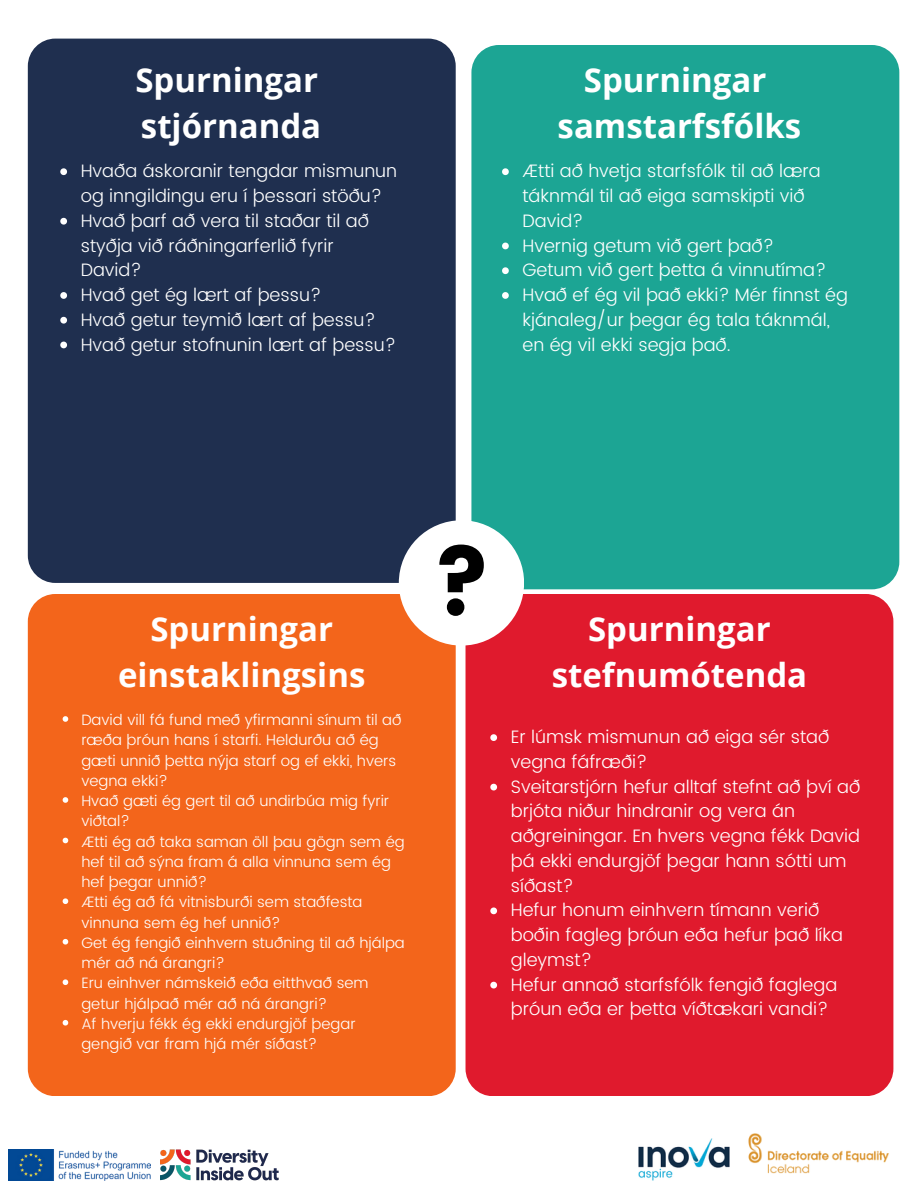
<style>
.page{position:relative;width:918px;height:1188px;background:#fff}
.page>*{position:absolute;margin:0;border:0;box-sizing:border-box;transform-origin:0 0}
.t1{font:93.75px "Poppins";color:#000}
.t2{font:700 33px/46.2px "Open Sans";color:#fff;text-align:center}
.t3{font:300 18px/24.8px "Poppins";color:#fff}
.t4{font:300 15px/20.2px "Poppins";color:#fff}
</style>
<div class="page">
<div style="left:28px;top:39px;width:428px;height:544px;background:#1f2f4f;border-radius:27px"></div>
<div style="left:471px;top:45px;width:428px;height:544px;background:#1ca594;border-radius:27px"></div>
<div style="left:28px;top:594px;width:428px;height:502px;background:#f3651b;border-radius:27px"></div>
<div style="left:466px;top:594px;width:427px;height:502px;background:#e01a2d;border-radius:27px"></div>
<div style="left:399px;top:520px;width:125px;height:126px;background:#fff;border-radius:50%"></div>
<img style="left:8px;top:1150px;width:142px;height:30px">
<img style="left:160px;top:1149px;width:118px;height:32px">
<img style="left:639px;top:1138px;width:91px;height:43px">
<img style="left:748px;top:1133px;width:141px;height:41px">
<svg style="left:60px;top:168px;width:7px;height:7px"></svg>
<svg style="left:60px;top:218px;width:7px;height:7px"></svg>
<svg style="left:60px;top:292px;width:7px;height:7px"></svg>
<svg style="left:60px;top:317px;width:7px;height:7px"></svg>
<svg style="left:60px;top:342px;width:7px;height:6px"></svg>
<svg style="left:63px;top:716px;width:5px;height:6px"></svg>
<svg style="left:63px;top:797px;width:5px;height:6px"></svg>
<svg style="left:63px;top:838px;width:5px;height:5px"></svg>
<svg style="left:63px;top:898px;width:5px;height:6px"></svg>
<svg style="left:63px;top:939px;width:5px;height:6px"></svg>
<svg style="left:63px;top:979px;width:5px;height:6px"></svg>
<svg style="left:63px;top:1020px;width:5px;height:6px"></svg>
<svg style="left:502px;top:168px;width:7px;height:7px"></svg>
<svg style="left:502px;top:243px;width:7px;height:6px"></svg>
<svg style="left:502px;top:267px;width:7px;height:7px"></svg>
<svg style="left:502px;top:292px;width:7px;height:7px"></svg>
<svg style="left:490px;top:734px;width:7px;height:7px"></svg>
<svg style="left:490px;top:784px;width:7px;height:6px"></svg>
<svg style="left:490px;top:907px;width:7px;height:7px"></svg>
<svg style="left:490px;top:982px;width:7px;height:6px"></svg>
<h2 class="t2" style="left:135px;top:56px;width:187px;text-align:left">Spurningar stjórnanda</h2>
<h2 class="t2" style="left:558px;top:56px;width:245px">Spurningar samstarfsfólks</h2>
<p class="t3" style="left:81px;top:159px;width:318px">Hvaða áskoranir tengdar mismunun og inngildingu eru í þessari stöðu?<br>Hvað þarf að vera til staðar til að styðja við ráðningarferlið fyrir<br>David?<br>Hvað get ég lært af þessu?<br>Hvað getur teymið lært af þessu?<br>Hvað getur stofnunin lært af þessu?</p>
<p class="t3" style="left:523px;top:159px;width:327px">Ætti að hvetja starfsfólk til að læra táknmál til að eiga samskipti við<br>David?<br>Hvernig getum við gert það?<br>Getum við gert þetta á vinnutíma?<br>Hvað ef ég vil það ekki? Mér finnst ég kjánaleg/ur þegar ég tala táknmál, en ég vil ekki segja það.</p>
<h2 class="t2" style="left:118px;top:605px;width:249px">Spurningar einstaklingsins</h2>
<p class="t4" style="left:81px;top:710px;width:325px">David vill fá fund með yfirmanni sínum til að ræða þróun hans í starfi. Heldurðu að ég gæti unnið þetta nýja starf og ef ekki, hvers vegna ekki?<br>Hvað gæti ég gert til að undirbúa mig fyrir viðtal?<br>Ætti ég að taka saman öll þau gögn sem ég hef til að sýna fram á alla vinnuna sem ég hef þegar unnið?<br>Ætti ég að fá vitnisburði sem staðfesta vinnuna sem ég hef unnið?<br>Get ég fengið einhvern stuðning til að hjálpa mér að ná árangri?<br>Eru einhver námskeið eða eitthvað sem getur hjálpað mér að ná árangri?<br>Af hverju fékk ég ekki endurgjöf þegar gengið var fram hjá mér síðast?</p>
<h1 class="t1" style="left:431px;top:529px;width:63px">?</h1>
<h2 class="t2" style="left:552px;top:605px;width:257px">Spurningar stefnumótenda</h2>
<p class="t3" style="left:511px;top:725px;width:351px">Er lúmsk mismunun að eiga sér stað vegna fáfræði?<br>Sveitarstjórn hefur alltaf stefnt að því að brjóta niður hindranir og vera án aðgreiningar. En hvers vegna fékk David þá ekki endurgjöf þegar hann sótti um síðast?<br>Hefur honum einhvern tímann verið boðin fagleg þróun eða hefur það líka gleymst?<br>Hefur annað starfsfólk fengið faglega þróun eða er þetta víðtækari vandi?</p>
</div>
